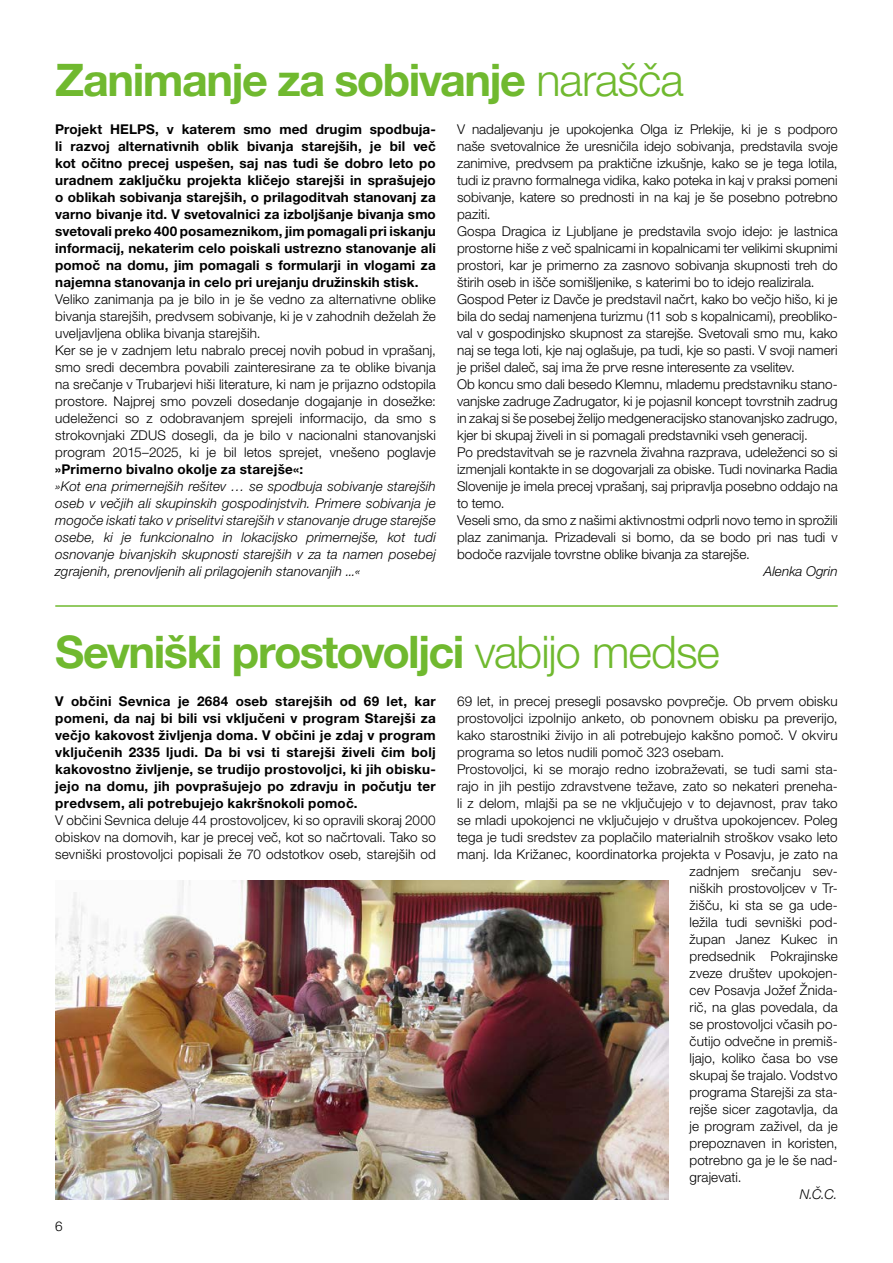
<style>
.page{position:relative;width:893px;height:1263px;background:#fff}
.page>*{position:absolute;margin:0;border:0;box-sizing:border-box;transform-origin:0 0}
.t1{font:700 45px "Helvetica Neue LT Pro";letter-spacing:-.035em;color:#70b92f}
.t2{font:300 13.5px/17px "Helvetica Neue LT Pro";letter-spacing:.005em;color:#000}
.t3{font:700 13.5px/17px "Helvetica Neue LT Pro";letter-spacing:.015em;color:#000;text-align:justify}
.t4{font:italic 300 13.5px/17px "Helvetica Neue LT Pro";letter-spacing:.01em;color:#000;text-align:justify}
.s1{font-weight:300}
</style>
<div class="page">
<hr style="left:55px;top:605px;width:783px;height:2px;background:#70b92f">
<img style="left:55px;top:881px;width:613px;height:318px">
<h1 class="t1" style="left:55px;top:51px;width:630px">Zanimanje za sobivanje <span class="s1">narašča</span></h1>
<p class="t3" style="left:55px;top:121px;width:382px">Projekt HELPS, v katerem smo med drugim spodbuja&shy;li razvoj alternativnih oblik bivanja starejših, je bil več kot očitno precej uspešen, saj nas tudi še dobro leto po uradnem zaključku projekta kličejo starejši in sprašujejo o oblikah sobivanja starejših, o prilagoditvah stanovanj za varno bivanje itd. V svetovalnici za izboljšanje bivanja smo svetovali preko 400 posameznikom, jim pomagali pri iskanju informacij, nekaterim celo poiskali ustrezno stanovanje ali pomoč na domu, jim pomagali s formularji in vlogami za najemna stanovanja in celo pri urejanju družinskih stisk.</p>
<p class="t2" style="left:55px;top:291px;width:382px">Veliko zanimanja pa je bilo in je še vedno za alternativne oblike bivanja starejših, predvsem sobivanje, ki je v zahodnih deželah že uveljavljena oblika bivanja starejših.<br>Ker se je v zadnjem letu nabralo precej novih pobud in vprašanj, smo sredi decembra povabili zainteresirane za te oblike bivanja na srečanje v Trubarjevi hiši literature, ki nam je prijazno odstopila prostore. Najprej smo povzeli dosedanje dogajanje in dosežke: udeleženci so z odobravanjem sprejeli informacijo, da smo s strokovnjaki ZDUS dosegli, da je bilo v nacionalni stanovanjski program 2015–2025, ki je bil letos sprejet, vnešeno poglavje</p>
<p class="t3" style="left:55px;top:461px;width:249px">»Primerno bivalno okolje za starejše«:</p>
<p class="t4" style="left:55px;top:478px;width:382px">»Kot ena primernejših rešitev … se spodbuja sobivanje starejših oseb v večjih ali skupinskih gospodinjstvih. Primere sobivanja je mogoče iskati tako v priselitvi starejših v stanovanje druge starejše osebe, ki je funkcionalno in lokacijsko primernejše, kot tudi osnovanje bivanjskih skupnosti starejših v za ta namen posebej zgrajenih, prenovljenih ali prilagojenih stanovanjih ...«</p>
<p class="t2" style="left:457px;top:121px;width:382px">V nadaljevanju je upokojenka Olga iz Prlekije, ki je s podporo naše svetovalnice že uresničila idejo sobivanja, predstavila svoje zanimive, predvsem pa praktične izkušnje, kako se je tega lotila, tudi iz pravno formalnega vidika, kako poteka in kaj v praksi pomeni sobivanje, katere so prednosti in na kaj je še posebno potrebno paziti.<br>Gospa Dragica iz Ljubljane je predstavila svojo idejo: je lastnica prostorne hiše z več spalnicami in kopalnicami ter velikimi skupnimi prostori, kar je primerno za zasnovo sobivanja skupnosti treh do štirih oseb in išče somišljenike, s katerimi bo to idejo realizirala.<br>Gospod Peter iz Davče je predstavil načrt, kako bo večjo hišo, ki je bila do sedaj namenjena turizmu (11 sob s kopalnicami), preobliko&shy;val v gospodinjsko skupnost za starejše. Svetovali smo mu, kako naj se tega loti, kje naj oglašuje, pa tudi, kje so pasti. V svoji nameri je prišel daleč, saj ima že prve resne interesente za vselitev.<br>Ob koncu smo dali besedo Klemnu, mlademu predstavniku stano&shy;vanjske zadruge Zadrugator, ki je pojasnil koncept tovrstnih zadrug in zakaj si še posebej želijo medgeneracijsko stanovanjsko zadrugo, kjer bi skupaj živeli in si pomagali predstavniki vseh generacij.<br>Po predstavitvah se je razvnela živahna razprava, udeleženci so si izmenjali kontakte in se dogovarjali za obiske. Tudi novinarka Radia Slovenije je imela precej vprašanj, saj pripravlja posebno oddajo na to temo.<br>Veseli smo, da smo z našimi aktivnostmi odprli novo temo in sprožili plaz zanimanja. Prizadevali si bomo, da se bodo pri nas tudi v bodoče razvijale tovrstne oblike bivanja za starejše.</p>
<p class="t4" style="left:764px;top:563px;width:75px">Alenka Ogrin</p>
<h1 class="t1" style="left:55px;top:623px;width:666px">Sevniški prostovoljci <span class="s1">vabijo medse</span></h1>
<p class="t3" style="left:55px;top:693px;width:382px">V občini Sevnica je 2684 oseb starejših od 69 let, kar pomeni, da naj bi bili vsi vključeni v program Starejši za večjo kakovost življenja doma. V občini je zdaj v program vključenih 2335 ljudi. Da bi vsi ti starejši živeli čim bolj kakovostno življenje, se trudijo prostovoljci, ki jih obisku&shy;jejo na domu, jih povprašujejo po zdravju in počutju ter predvsem, ali potrebujejo kakršnokoli pomoč.</p>
<p class="t2" style="left:55px;top:812px;width:382px;text-align:justify">V občini Sevnica deluje 44 prostovoljcev, ki so opravili skoraj 2000 obiskov na domovih, kar je precej več, kot so načrtovali. Tako so sevniški prostovoljci popisali že 70 odstotkov oseb, starejših od</p>
<p class="t2" style="left:55px;top:1217px;width:9px">6</p>
<p class="t2" style="left:457px;top:693px;width:382px">69 let, in precej presegli posavsko povprečje. Ob prvem obisku</p>
<p class="t2" style="left:457px;top:710px;width:382px">prostovoljci izpolnijo anketo, ob ponovnem obisku pa preverijo,</p>
<p class="t2" style="left:457px;top:727px;width:382px">kako starostniki živijo in ali potrebujejo kakšno pomoč. V okviru</p>
<p class="t2" style="left:457px;top:744px;width:269px">programa so letos nudili pomoč 323 osebam.</p>
<p class="t2" style="left:457px;top:761px;width:382px">Prostovoljci, ki se morajo redno izobraževati, se tudi sami sta-</p>
<p class="t2" style="left:457px;top:778px;width:382px">rajo in jih pestijo zdravstvene težave, zato so nekateri preneha-</p>
<p class="t2" style="left:457px;top:795px;width:382px">li z delom, mlajši pa se ne vključujejo v to dejavnost, prav tako</p>
<p class="t2" style="left:457px;top:812px;width:382px">se mladi upokojenci ne vključujejo v društva upokojencev. Poleg</p>
<p class="t2" style="left:457px;top:829px;width:382px">tega je tudi sredstev za poplačilo materialnih stroškov vsako leto</p>
<p class="t2" style="left:457px;top:846px;width:382px">manj. Ida Križanec, koordinatorka projekta v Posavju, je zato na</p>
<p class="t2" style="left:689px;top:863px;width:150px">zadnjem srečanju sev-</p>
<p class="t2" style="left:689px;top:880px;width:150px">niških prostovoljcev v Tr-</p>
<p class="t2" style="left:689px;top:897px;width:150px">žišču, ki sta se ga ude-</p>
<p class="t2" style="left:689px;top:914px;width:148px">ležila tudi sevniški pod-</p>
<p class="t2" style="left:689px;top:931px;width:150px">župan Janez Kukec in</p>
<p class="t2" style="left:689px;top:948px;width:150px">predsednik Pokrajinske</p>
<p class="t2" style="left:689px;top:965px;width:150px">zveze društev upokojen-</p>
<p class="t2" style="left:689px;top:982px;width:150px">cev Posavja Jožef Žnida-</p>
<p class="t2" style="left:689px;top:999px;width:150px">rič, na glas povedala, da</p>
<p class="t2" style="left:689px;top:1016px;width:150px">se prostovoljci včasih po-</p>
<p class="t2" style="left:689px;top:1033px;width:150px">čutijo odvečne in premiš-</p>
<p class="t2" style="left:689px;top:1050px;width:150px">ljajo, koliko časa bo vse</p>
<p class="t2" style="left:689px;top:1067px;width:150px">skupaj še trajalo. Vodstvo</p>
<p class="t2" style="left:689px;top:1084px;width:150px">programa Starejši za sta-</p>
<p class="t2" style="left:689px;top:1101px;width:150px">rejše sicer zagotavlja, da</p>
<p class="t2" style="left:689px;top:1118px;width:150px">je program zaživel, da je</p>
<p class="t2" style="left:689px;top:1135px;width:150px">prepoznaven in koristen,</p>
<p class="t2" style="left:689px;top:1152px;width:150px">potrebno ga je le še nad-</p>
<p class="t2" style="left:689px;top:1169px;width:54px">grajevati.</p>
<p class="t4" style="left:800px;top:1186px;width:40px">N.Č.C.</p>
</div>
